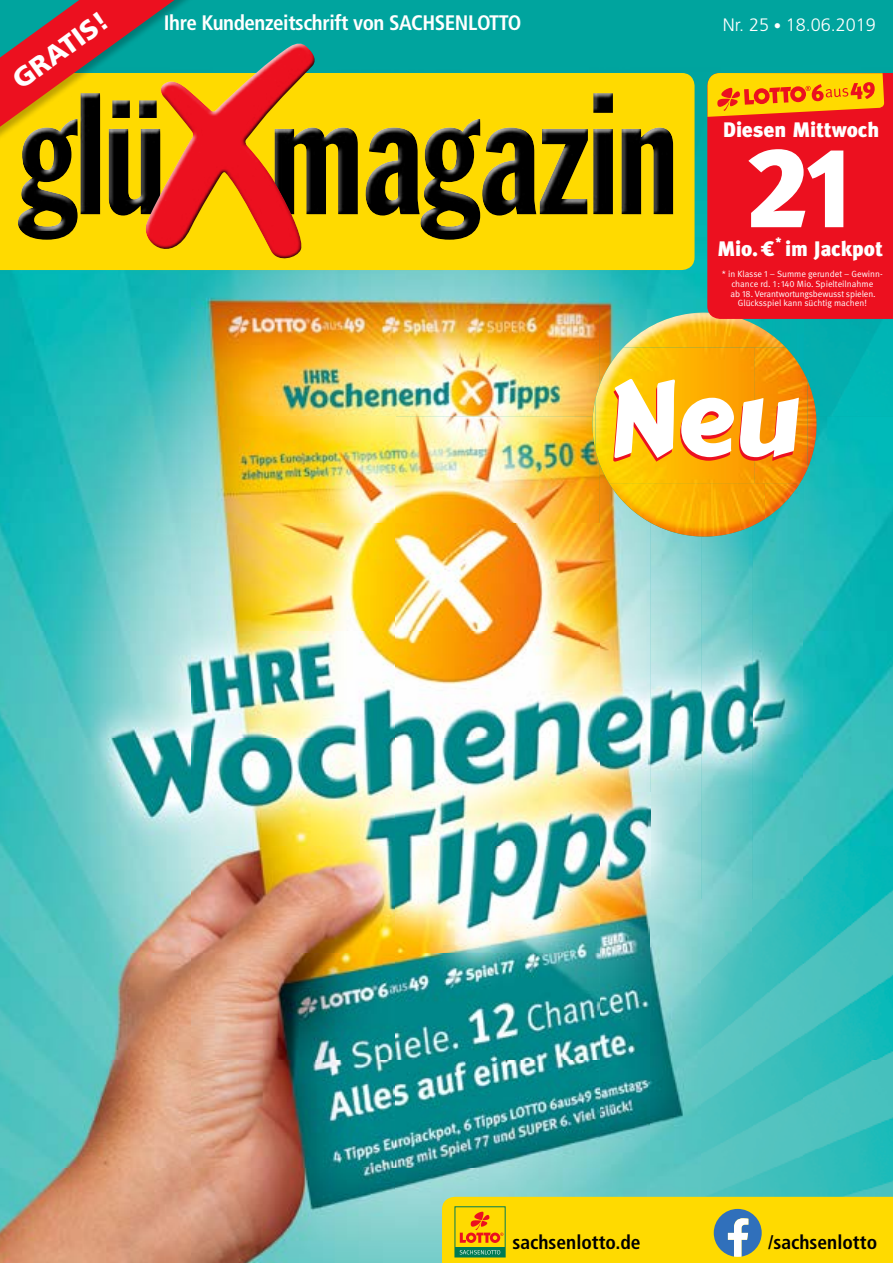
<style>
.page{position:relative;width:893px;height:1263px;background:#fff}
.page>*{position:absolute;margin:0;border:0;box-sizing:border-box;transform-origin:0 0}
.t1{font:113.4px "Meta Black Caps Expert";color:#fff}
.t2{font:900 27px "Frutiger LT Std";color:#fff}
.t3{font:700 condensed 21px "Frutiger LT Std";letter-spacing:-.02em;color:#fff}
.t4{font:900 21px "Meta";letter-spacing:-.01em;color:#fff}
.t5{font:700 condensed 19.5px "Frutiger LT Std";color:#000}
.t6{font:300 18px "Frutiger LT Std";color:#fff}
.t7{font:900 12.3px "Meta";color:#fff}
.t8{font:9px/9.8px "Meta Normal";letter-spacing:-.005em;color:#fff;text-align:center}
.s1{font-family:"Meta Normal Caps Expert"}
</style>
<div class="page">
<img style="left:0;top:0;width:804px;height:309px">
<img style="left:804px;top:0;width:89px;height:1197px">
<img style="left:0;top:309px;width:599px;height:954px">
<img style="left:599px;top:309px;width:205px;height:39px">
<img style="left:599px;top:483px;width:51px;height:714px">
<img style="left:650px;top:523px;width:52px;height:674px">
<img style="left:752px;top:483px;width:52px;height:714px">
<img style="left:701px;top:526px;width:52px;height:671px">
<img style="left:623px;top:313px;width:163px;height:35px">
<img style="left:592px;top:399px;width:3px;height:51px">
<img style="left:765px;top:381px;width:51px;height:138px">
<img style="left:609px;top:483px;width:89px;height:53px">
<img style="left:595px;top:348px;width:213px;height:135px">
<svg style="left:613px;top:379px;width:186px;height:83px"></svg>
<div style="left:0;top:73px;width:694px;height:197px;background:#ffda00"></div>
<div style="left:271px;top:91px;width:407px;height:149px;background:#000;opacity:.75"></div>
<div style="left:707px;top:73px;width:186px;height:246px;background:#ec101f"></div>
<svg style="left:707px;top:73px;width:177px;height:44px;background:#f8a109"></svg>
<svg style="left:0;top:0;width:319px;height:259px;background:#a2782a"></svg>
<svg style="left:442px;top:1197px;width:451px;height:66px;background:#efd00e"></svg>
<h2 class="t2" style="left:6px;top:69px;width:112px;rotate:-36deg">GRATIS!</h2>
<h3 class="t3" style="left:164px;top:10px;width:359px">Ihre Kundenzeitschrift von SACHSENLOTTO</h3>
<h3 class="t6" style="left:723px;top:14px;width:155px">Nr. 25 ● 18.06.2019</h3>
<h3 class="t4" style="left:723px;top:118px;width:158px">Diesen Mittwoch</h3>
<h1 class="t1" style="left:745px;top:121px;width:108px">21</h1>
<h3 class="t4" style="left:717px;top:237px;width:59px">Mio.€</h3>
<h3 class="t7" style="left:776px;top:235px;width:8px">*</h3>
<h3 class="t4" style="left:785px;top:237px;width:99px">im Jackpot</h3>
<p class="t8" style="left:722px;top:269px;width:162px">* in Klasse <span class="s1">1</span> – Summe gerundet – Gewinn&shy;chance rd. <span class="s1">1</span>:<span class="s1">140</span> Mio. Spielteilnahme<br>ab <span class="s1">18</span>. Verantwortungsbewusst spielen.<br>Glücksspiel kann süchtig machen!</p>
<h3 class="t5" style="left:512px;top:1230px;width:130px">sachsenlotto.de</h3>
<h3 class="t5" style="left:768px;top:1230px;width:111px">/sachsenlotto</h3>
</div>
